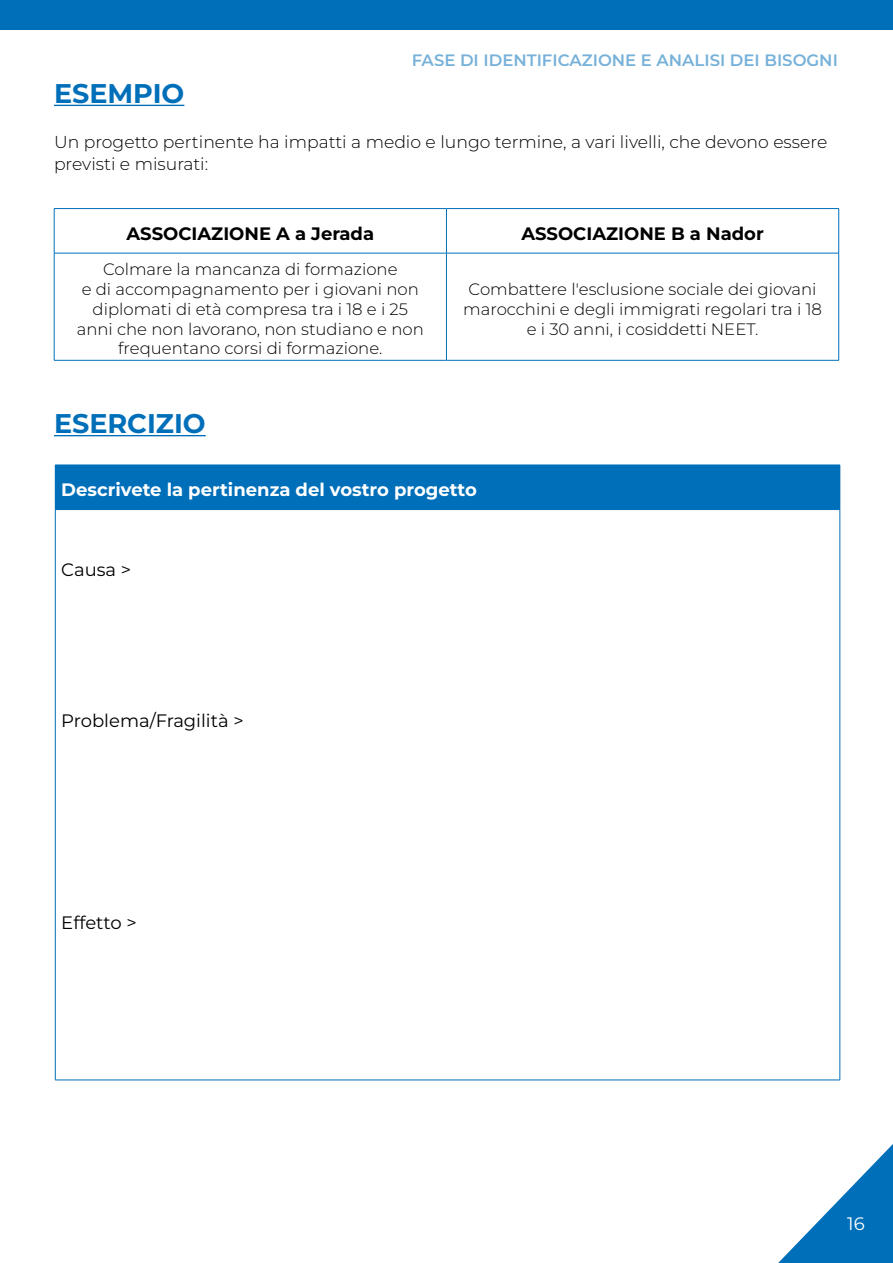
<style>
.page{position:relative;width:893px;height:1263px;background:#fff}
.page>*{position:absolute;margin:0;border:0;box-sizing:border-box;transform-origin:0 0}
.t1{font:700 27px "Montserrat";color:#006fb9}
.t2{font:700 18px "Montserrat";color:#fff}
.t3{font:700 18px "Montserrat";color:#000}
.t4{font:18px "Montserrat";color:#000}
.t5{font:18px "Montserrat";color:#fff}
.t6{font:300 17.25px/22.5px "Montserrat";color:#000}
.t7{font:300 16.5px/19.8px "Montserrat";color:#000;text-align:center}
.t8{font:600 16.5px "Montserrat";color:#006fb9}
</style>
<div class="page">
<svg style="left:778px;top:1144px;width:115px;height:119px"></svg>
<div style="left:0;top:0;width:893px;height:30px;background:#006fb9"></div>
<div style="left:55px;top:465px;width:785px;height:44px;background:#006fb9"></div>
<hr style="left:840px;top:465px;width:1px;height:44px;background:#006fb9">
<hr style="left:55px;top:509px;width:785px;height:1px;background:#006fb9">
<hr style="left:55px;top:510px;width:1px;height:570px;background:#006fb9">
<hr style="left:840px;top:510px;width:1px;height:570px;background:#006fb9">
<hr style="left:55px;top:1080px;width:785px;height:1px;background:#006fb9">
<hr style="left:54px;top:105px;width:130px;height:1px;background:#006fb9">
<hr style="left:54px;top:435px;width:152px;height:1px;background:#006fb9">
<hr style="left:54px;top:208px;width:392px;height:1px;background:#006fb9">
<hr style="left:54px;top:209px;width:1px;height:44px;background:#006fb9">
<hr style="left:446px;top:208px;width:393px;height:1px;background:#006fb9">
<hr style="left:446px;top:209px;width:1px;height:44px;background:#006fb9">
<hr style="left:838px;top:209px;width:1px;height:44px;background:#006fb9">
<hr style="left:54px;top:253px;width:392px;height:1px;background:#006fb9">
<hr style="left:54px;top:253px;width:1px;height:107px;background:#006fb9">
<hr style="left:446px;top:253px;width:393px;height:1px;background:#006fb9">
<hr style="left:446px;top:253px;width:1px;height:107px;background:#006fb9">
<hr style="left:838px;top:253px;width:1px;height:107px;background:#006fb9">
<hr style="left:54px;top:360px;width:392px;height:1px;background:#006fb9">
<hr style="left:446px;top:360px;width:393px;height:1px;background:#006fb9">
<p class="t8" style="left:412px;top:49px;width:428px">FASE DI IDENTIFICAZIONE E ANALISI DEI BISOGNI</p>
<h1 class="t1" style="left:54px;top:75px;width:132px">ESEMPIO</h1>
<p class="t6" style="left:54px;top:130px;width:775px">Un progetto pertinente ha impatti a medio e lungo termine, a vari livelli, che devono essere previsti e misurati:</p>
<p class="t3" style="left:126px;top:221px;width:249px">ASSOCIAZIONE A a Jerada</p>
<p class="t3" style="left:521px;top:221px;width:244px">ASSOCIAZIONE B a Nador</p>
<p class="t7" style="left:77px;top:259px;width:348px">Colmare la mancanza di formazione<br>e di accompagnamento per i giovani non diplomati di età compresa tra i 18 e i 25 anni che non lavorano, non studiano e non frequentano corsi di formazione.</p>
<p class="t7" style="left:463px;top:279px;width:360px">Combattere l'esclusione sociale dei giovani marocchini e degli immigrati regolari tra i 18 e i 30 anni, i cosiddetti NEET.</p>
<h1 class="t1" style="left:54px;top:405px;width:153px">ESERCIZIO</h1>
<p class="t2" style="left:61px;top:478px;width:417px">Descrivete la pertinenza del vostro progetto</p>
<p class="t4" style="left:61px;top:558px;width:71px">Causa &gt;</p>
<p class="t4" style="left:61px;top:709px;width:184px">Problema/Fragilità &gt;</p>
<p class="t4" style="left:61px;top:911px;width:77px">Effetto &gt;</p>
<p class="t5" style="left:847px;top:1212px;width:19px">16</p>
</div>
